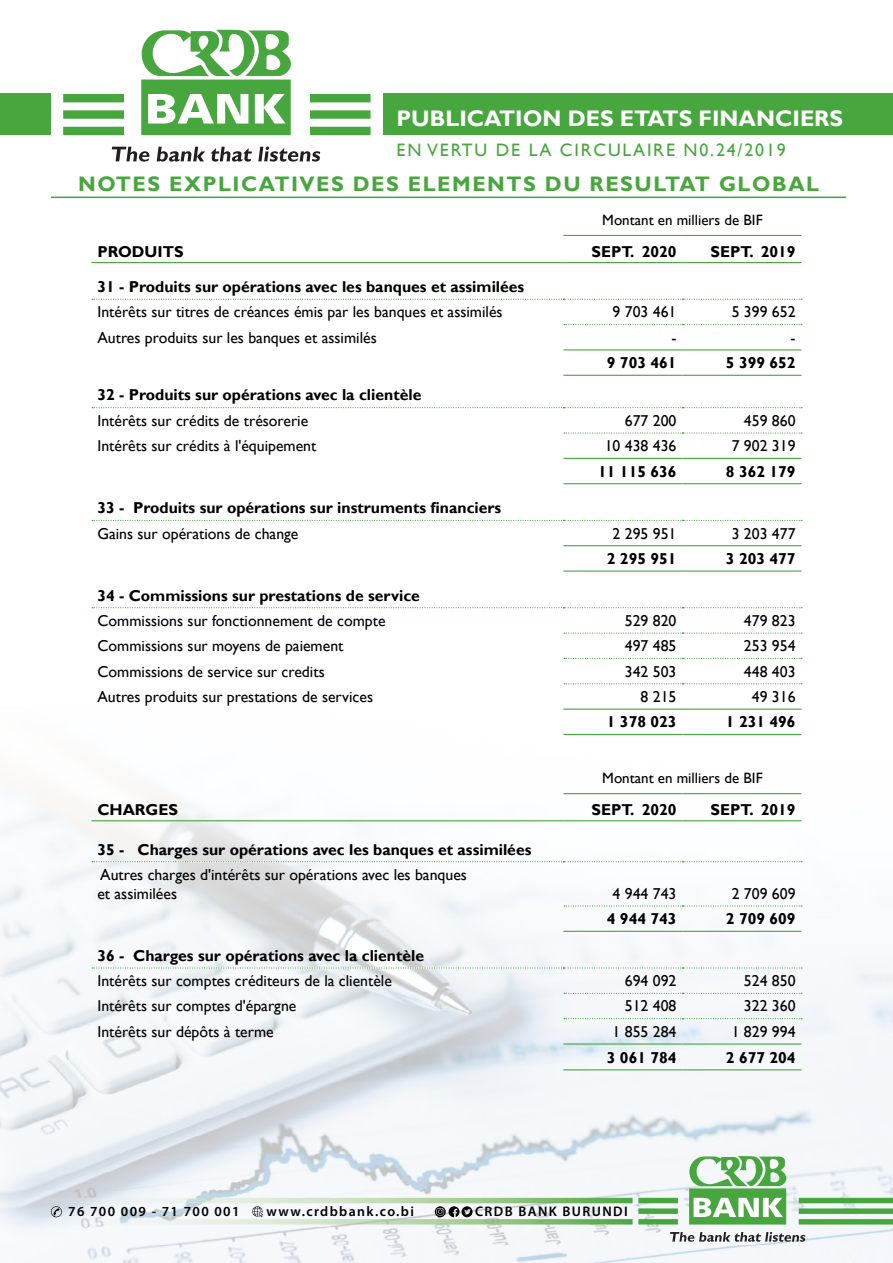
<style>
.page{position:relative;width:893px;height:1263px;background:#fff}
.page>*{position:absolute;margin:0;border:0;box-sizing:border-box;transform-origin:0 0}
.t1{font:700 22.5px "Gill Sans";color:#fff}
.t2{font:700 21px "Gill Sans";letter-spacing:.075em;color:#48a63e}
.t3{font:18px "Gill Sans";letter-spacing:.1em;color:#48a63e}
.t4{font:15.75px/18.9px "Gill Sans";color:#000}
.t5{font:700 15.75px "Gill Sans";color:#000}
.t6{font:15px "Gill Sans";color:#000}
.t7{font:600 13.95px "Myriad Pro";letter-spacing:.1em;color:#000}
</style>
<div class="page">
<img style="left:0;top:29px;width:893px;height:1234px">
<div style="left:638px;top:1198px;width:40px;height:5px;background:#48a63f"></div>
<div style="left:638px;top:1219px;width:40px;height:5px;background:#48a63f"></div>
<div style="left:638px;top:1208px;width:40px;height:6px;background:#48a63f"></div>
<div style="left:689px;top:1188px;width:97px;height:36px;background:#48a63f"></div>
<svg style="left:689px;top:1156px;width:97px;height:30px"></svg>
<div style="left:799px;top:1198px;width:94px;height:5px;background:#48a63f"></div>
<div style="left:799px;top:1219px;width:94px;height:5px;background:#48a63f"></div>
<div style="left:799px;top:1208px;width:94px;height:6px;background:#48a63f"></div>
<svg style="left:670px;top:1232px;width:135px;height:10px"></svg>
<svg style="left:694px;top:1198px;width:89px;height:19px"></svg>
<svg style="left:0;top:1198px;width:633px;height:5px;background:#bdd8b8"></svg>
<svg style="left:0;top:1219px;width:633px;height:5px;background:#c1dbbb"></svg>
<svg style="left:435px;top:1206px;width:37px;height:11px"></svg>
<svg style="left:252px;top:1206px;width:11px;height:11px"></svg>
<svg style="left:51px;top:1206px;width:11px;height:11px"></svg>
<div style="left:0;top:94px;width:893px;height:41px;background:#48a63e"></div>
<div style="left:51px;top:30px;width:332px;height:132px;background:#fff"></div>
<div style="left:63px;top:94px;width:61px;height:8px;background:#48a63f"></div>
<div style="left:63px;top:127px;width:61px;height:8px;background:#48a63f"></div>
<div style="left:63px;top:110px;width:61px;height:9px;background:#48a63f"></div>
<div style="left:141px;top:80px;width:150px;height:55px;background:#48a63f"></div>
<svg style="left:142px;top:30px;width:149px;height:46px"></svg>
<div style="left:310px;top:94px;width:61px;height:8px;background:#48a63f"></div>
<div style="left:310px;top:127px;width:61px;height:8px;background:#48a63f"></div>
<div style="left:310px;top:110px;width:61px;height:9px;background:#48a63f"></div>
<svg style="left:112px;top:147px;width:38px;height:15px"></svg>
<svg style="left:157px;top:147px;width:48px;height:15px"></svg>
<svg style="left:211px;top:147px;width:41px;height:15px"></svg>
<svg style="left:258px;top:146px;width:62px;height:16px"></svg>
<svg style="left:148px;top:94px;width:138px;height:30px"></svg>
<hr style="left:51px;top:197px;width:795px;height:1px;background:#3fa535">
<hr style="left:563px;top:235px;width:119px;height:1px;background:#48a63e">
<hr style="left:682px;top:235px;width:119px;height:1px;background:#48a63e">
<hr style="left:563px;top:262px;width:119px;height:1px;background:#48a63e">
<hr style="left:682px;top:262px;width:119px;height:1px;background:#48a63e">
<hr style="left:91px;top:262px;width:472px;height:1px;background:#48a63e">
<hr style="left:563px;top:349px;width:119px;height:1px;background:#48a63e">
<hr style="left:682px;top:349px;width:119px;height:1px;background:#48a63e">
<hr style="left:563px;top:375px;width:119px;height:1px;background:#48a63e">
<hr style="left:682px;top:375px;width:119px;height:1px;background:#48a63e">
<svg style="left:564px;top:324px;width:238px;height:1px"></svg>
<svg style="left:92px;top:299px;width:710px;height:1px"></svg>
<svg style="left:92px;top:407px;width:710px;height:1px"></svg>
<hr style="left:563px;top:458px;width:119px;height:1px;background:#48a63e">
<hr style="left:682px;top:458px;width:119px;height:1px;background:#48a63e">
<hr style="left:563px;top:483px;width:119px;height:1px;background:#48a63e">
<hr style="left:682px;top:483px;width:119px;height:1px;background:#48a63e">
<svg style="left:564px;top:432px;width:238px;height:2px"></svg>
<svg style="left:92px;top:520px;width:710px;height:1px"></svg>
<hr style="left:563px;top:545px;width:119px;height:1px;background:#48a63e">
<hr style="left:682px;top:545px;width:119px;height:1px;background:#48a63e">
<hr style="left:563px;top:570px;width:119px;height:2px;background:#48a63e">
<hr style="left:682px;top:570px;width:119px;height:2px;background:#48a63e">
<svg style="left:92px;top:607px;width:710px;height:1px"></svg>
<hr style="left:563px;top:708px;width:119px;height:2px;background:#48a63e">
<hr style="left:682px;top:708px;width:119px;height:2px;background:#48a63e">
<hr style="left:563px;top:734px;width:119px;height:1px;background:#48a63e">
<hr style="left:682px;top:734px;width:119px;height:1px;background:#48a63e">
<svg style="left:564px;top:632px;width:238px;height:2px"></svg>
<svg style="left:564px;top:658px;width:238px;height:1px"></svg>
<svg style="left:564px;top:683px;width:238px;height:1px"></svg>
<hr style="left:563px;top:793px;width:119px;height:1px;background:#48a63e">
<hr style="left:682px;top:793px;width:119px;height:1px;background:#48a63e">
<hr style="left:563px;top:820px;width:119px;height:1px;background:#48a63e">
<hr style="left:682px;top:820px;width:119px;height:1px;background:#48a63e">
<hr style="left:91px;top:820px;width:472px;height:1px;background:#48a63e">
<svg style="left:564px;top:905px;width:238px;height:1px"></svg>
<hr style="left:563px;top:931px;width:119px;height:1px;background:#48a63e">
<hr style="left:682px;top:931px;width:119px;height:1px;background:#48a63e">
<svg style="left:92px;top:861px;width:710px;height:1px"></svg>
<svg style="left:92px;top:967px;width:710px;height:1px"></svg>
<hr style="left:563px;top:1043px;width:119px;height:1px;background:#48a63e">
<hr style="left:682px;top:1043px;width:119px;height:1px;background:#48a63e">
<hr style="left:563px;top:1069px;width:119px;height:1px;background:#48a63e">
<hr style="left:682px;top:1069px;width:119px;height:1px;background:#48a63e">
<svg style="left:564px;top:993px;width:238px;height:1px"></svg>
<svg style="left:564px;top:1018px;width:238px;height:1px"></svg>
<h1 class="t1" style="left:396px;top:104px;width:448px">PUBLICATION DES ETATS FINANCIERS</h1>
<p class="t3" style="left:396px;top:139px;width:391px">EN VERTU DE LA CIRCULAIRE N0.24/2019</p>
<h2 class="t2" style="left:78px;top:172px;width:743px">NOTES EXPLICATIVES DES ELEMENTS DU RESULTAT GLOBAL</h2>
<p class="t6" style="left:602px;top:211px;width:162px">Montant en milliers de BIF</p>
<p class="t5" style="left:97px;top:242px;width:88px">PRODUITS</p>
<p class="t5" style="left:591px;top:242px;width:87px">SEPT. 2020</p>
<p class="t5" style="left:710px;top:242px;width:87px">SEPT. 2019</p>
<p class="t5" style="left:97px;top:277px;width:428px">31 - Produits sur opérations avec les banques et assimilées</p>
<p class="t4" style="left:97px;top:303px;width:407px">Intérêts sur titres de créances émis par les banques et assimilés</p>
<p class="t4" style="left:613px;top:303px;width:65px">9 703 461</p>
<p class="t4" style="left:732px;top:303px;width:65px">5 399 652</p>
<p class="t4" style="left:97px;top:328px;width:281px">Autres produits sur les banques et assimilés</p>
<p class="t4" style="left:671px;top:328px;width:7px">-</p>
<p class="t4" style="left:790px;top:328px;width:7px">-</p>
<p class="t5" style="left:607px;top:353px;width:71px">9 703 461</p>
<p class="t5" style="left:726px;top:353px;width:71px">5 399 652</p>
<p class="t5" style="left:97px;top:386px;width:325px">32 - Produits sur opérations avec la clientèle</p>
<p class="t4" style="left:97px;top:411px;width:212px">Intérêts sur crédits de trésorerie</p>
<p class="t4" style="left:625px;top:411px;width:53px">677 200</p>
<p class="t4" style="left:744px;top:411px;width:53px">459 860</p>
<p class="t4" style="left:97px;top:437px;width:220px">Intérêts sur crédits à l'équipement</p>
<p class="t4" style="left:605px;top:437px;width:73px">10 438 436</p>
<p class="t4" style="left:732px;top:437px;width:65px">7 902 319</p>
<p class="t5" style="left:598px;top:462px;width:80px">11 115 636</p>
<p class="t5" style="left:726px;top:462px;width:71px">8 362 179</p>
<p class="t5" style="left:97px;top:498px;width:405px">33 - Produits sur opérations sur instruments financiers</p>
<p class="t4" style="left:97px;top:524px;width:203px">Gains sur opérations de change</p>
<p class="t4" style="left:613px;top:524px;width:65px">2 295 951</p>
<p class="t4" style="left:732px;top:524px;width:65px">3 203 477</p>
<p class="t5" style="left:607px;top:549px;width:71px">2 295 951</p>
<p class="t5" style="left:726px;top:549px;width:71px">3 203 477</p>
<p class="t5" style="left:97px;top:586px;width:324px">34 - Commissions sur prestations de service</p>
<p class="t4" style="left:97px;top:611px;width:290px">Commissions sur fonctionnement de compte</p>
<p class="t4" style="left:625px;top:611px;width:53px">529 820</p>
<p class="t4" style="left:744px;top:611px;width:53px">479 823</p>
<p class="t4" style="left:97px;top:637px;width:248px">Commissions sur moyens de paiement</p>
<p class="t4" style="left:625px;top:637px;width:53px">497 485</p>
<p class="t4" style="left:744px;top:637px;width:53px">253 954</p>
<p class="t4" style="left:97px;top:662px;width:229px">Commissions de service sur credits</p>
<p class="t4" style="left:625px;top:662px;width:53px">342 503</p>
<p class="t4" style="left:744px;top:662px;width:53px">448 403</p>
<p class="t4" style="left:97px;top:687px;width:277px">Autres produits sur prestations de services</p>
<p class="t4" style="left:641px;top:687px;width:37px">8 215</p>
<p class="t4" style="left:752px;top:687px;width:45px">49 316</p>
<p class="t5" style="left:607px;top:712px;width:71px">1 378 023</p>
<p class="t5" style="left:726px;top:712px;width:71px">1 231 496</p>
<p class="t6" style="left:602px;top:769px;width:162px">Montant en milliers de BIF</p>
<p class="t5" style="left:97px;top:800px;width:82px">CHARGES</p>
<p class="t5" style="left:591px;top:800px;width:87px">SEPT. 2020</p>
<p class="t5" style="left:710px;top:800px;width:87px">SEPT. 2019</p>
<p class="t5" style="left:97px;top:840px;width:435px">35 - Charges sur opérations avec les banques et assimilées</p>
<p class="t4" style="left:97px;top:865px;width:371px">Autres charges d'intérêts sur opérations avec les banques et assimilées</p>
<p class="t4" style="left:613px;top:884px;width:65px">4 944 743</p>
<p class="t4" style="left:732px;top:884px;width:65px">2 709 609</p>
<p class="t5" style="left:607px;top:909px;width:71px">4 944 743</p>
<p class="t5" style="left:726px;top:909px;width:71px">2 709 609</p>
<p class="t5" style="left:97px;top:946px;width:328px">36 - Charges sur opérations avec la clientèle</p>
<p class="t4" style="left:97px;top:972px;width:296px">Intérêts sur comptes créditeurs de la clientèle</p>
<p class="t4" style="left:625px;top:972px;width:53px">694 092</p>
<p class="t4" style="left:744px;top:972px;width:53px">524 850</p>
<p class="t4" style="left:97px;top:997px;width:200px">Intérêts sur comptes d'épargne</p>
<p class="t4" style="left:625px;top:997px;width:53px">512 408</p>
<p class="t4" style="left:744px;top:997px;width:53px">322 360</p>
<p class="t4" style="left:97px;top:1022px;width:178px">Intérêts sur dépôts à terme</p>
<p class="t4" style="left:613px;top:1022px;width:65px">1 855 284</p>
<p class="t4" style="left:732px;top:1022px;width:65px">1 829 994</p>
<p class="t5" style="left:607px;top:1048px;width:71px">3 061 784</p>
<p class="t5" style="left:726px;top:1048px;width:71px">2 677 204</p>
<p class="t7" style="left:68px;top:1202px;width:173px">76 700 009 - 71 700 001</p>
<p class="t7" style="left:267px;top:1202px;width:149px">www.crdbbank.co.bi</p>
<p class="t7" style="left:475px;top:1202px;width:154px">CRDB BANK BURUNDI</p>
</div>
